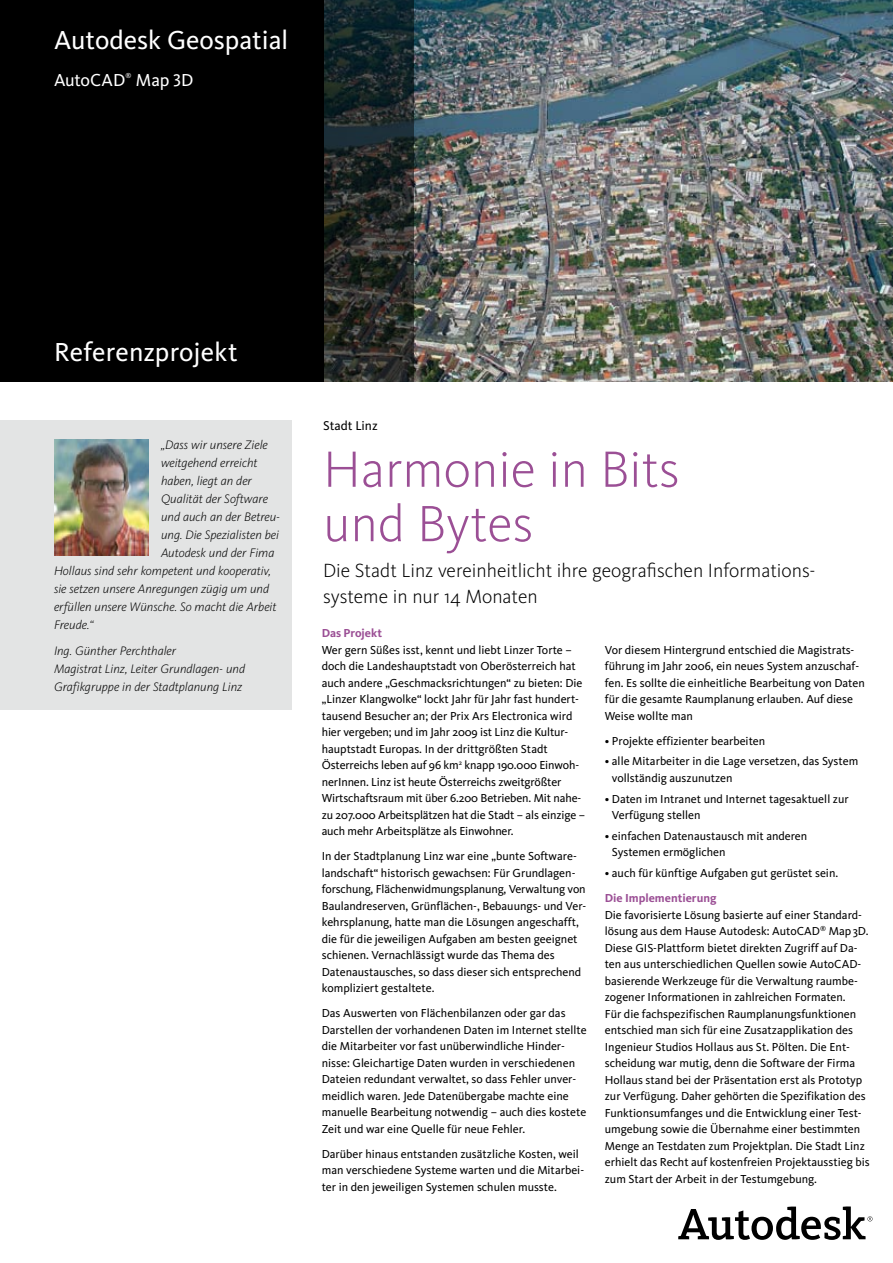
<style>
.page{position:relative;width:893px;height:1263px;background:#fff}
.page>*{position:absolute;margin:0;border:0;box-sizing:border-box;transform-origin:0 0}
.t1{font:300 52.8px/54.4px "Kievit";color:#9b4f95}
.t2{font:27px "Kievit Pro";color:#fff}
.t3{font:300 19.8px/26.4px "Kievit";color:#000}
.t4{font:18px "Kievit Pro";letter-spacing:-.005em;color:#fff}
.t5{font:13.2px "Kievit Pro";color:#000}
.t6{font:italic 300 12.75px/18px "Kievit";color:#000}
.t7{font:12px/16.5px "Kievit Pro";color:#000}
.t8{font:700 12px "Kievit Pro";color:#9b4f95}
.t9{font:7.05px "Kievit Pro";color:#fff}
</style>
<div class="page">
<img style="left:414px;top:0;width:479px;height:381px">
<div style="left:0;top:0;width:324px;height:381px;background:#000"></div>
<svg style="left:324px;top:0;width:90px;height:381px;background:#222a29"></svg>
<svg style="left:678px;top:1206px;width:194px;height:34px"></svg>
<div style="left:0;top:421px;width:292px;height:289px;background:#e3e4e4"></div>
<img style="left:54px;top:440px;width:94px;height:116px">
<h2 class="t2" style="left:54px;top:24px;width:236px">Autodesk Geospatial</h2>
<h3 class="t4" style="left:54px;top:69px;width:73px">AutoCAD</h3>
<p class="t9" style="left:126px;top:71px;width:8px">®</p>
<h3 class="t4" style="left:136px;top:69px;width:59px">Map 3D</h3>
<h2 class="t2" style="left:54px;top:336px;width:185px">Referenzprojekt</h2>
<p class="t6" style="left:161px;top:436px;width:108px">„Dass wir unsere Ziele</p>
<p class="t6" style="left:161px;top:454px;width:98px">weitgehend erreicht</p>
<p class="t6" style="left:161px;top:472px;width:92px">haben, liegt an der</p>
<p class="t6" style="left:161px;top:490px;width:108px">Qualität der Software</p>
<p class="t6" style="left:161px;top:508px;width:121px">und auch an der Betreu-</p>
<p class="t6" style="left:161px;top:526px;width:119px">ung. Die Spezialisten bei</p>
<p class="t6" style="left:161px;top:544px;width:115px">Autodesk und der Fima</p>
<p class="t6" style="left:54px;top:562px;width:219px">Hollaus sind sehr kompetent und kooperativ,</p>
<p class="t6" style="left:54px;top:580px;width:217px">sie setzen unsere Anregungen zügig um und</p>
<p class="t6" style="left:54px;top:598px;width:224px">erfüllen unsere Wünsche. So macht die Arbeit</p>
<p class="t6" style="left:54px;top:616px;width:41px">Freude.“</p>
<p class="t6" style="left:54px;top:642px;width:193px">Ing. Günther Perchthaler<br>Magistrat Linz, Leiter Grundlagen- und<br>Grafikgruppe in der Stadtplanung Linz</p>
<p class="t5" style="left:323px;top:417px;width:56px">Stadt Linz</p>
<h1 class="t1" style="left:323px;top:443px;width:358px">Harmonie in Bits und Bytes</h1>
<h3 class="t3" style="left:323px;top:557px;width:494px">Die Stadt Linz vereinheitlicht ihre geografischen Informations&shy;systeme in nur 14 Monaten</h3>
<p class="t8" style="left:322px;top:626px;width:62px">Das Projekt</p>
<p class="t7" style="left:322px;top:641px;width:265px">Wer gern Süßes isst, kennt und liebt Linzer Torte – doch die Landeshauptstadt von Oberösterreich hat auch andere „Geschmacksrichtungen“ zu bieten: Die „Linzer Klangwolke“ lockt Jahr für Jahr fast hundert&shy;tausend Besucher an; der Prix Ars Electronica wird hier vergeben; und im Jahr 2009 ist Linz die Kultur&shy;hauptstadt Europas. In der drittgrößten Stadt Österreichs leben auf 96 km<sup>2</sup> knapp 190.000 Einwoh&shy;nerInnen. Linz ist heute Österreichs zweitgrößter Wirtschaftsraum mit über 6.200 Betrieben. Mit nahe&shy;zu 207.000 Arbeitsplätzen hat die Stadt – als einzige – auch mehr Arbeitsplätze als Einwohner.</p>
<p class="t7" style="left:322px;top:848px;width:266px">In der Stadtplanung Linz war eine „bunte Software&shy;landschaft“ historisch gewachsen: Für Grundlagen&shy;forschung, Flächenwidmungsplanung, Verwaltung von Baulandreserven, Grünflächen-, Bebauungs- und Ver&shy;kehrsplanung, hatte man die Lösungen angeschafft, die für die jeweiligen Aufgaben am besten geeignet schienen. Vernachlässigt wurde das Thema des Datenaustausches, so dass dieser sich entsprechend kompliziert gestaltete.</p>
<p class="t7" style="left:322px;top:1005px;width:266px">Das Auswerten von Flächenbilanzen oder gar das Darstellen der vorhandenen Daten im Internet stellte die Mitarbeiter vor fast unüberwindliche Hinder&shy;nisse: Gleichartige Daten wurden in verschiedenen Dateien redundant verwaltet, so dass Fehler unver&shy;meidlich waren. Jede Datenübergabe machte eine manuelle Bearbeitung notwendig – auch dies kostete Zeit und war eine Quelle für neue Fehler.</p>
<p class="t7" style="left:322px;top:1145px;width:264px">Darüber hinaus entstanden zusätzliche Kosten, weil man verschiedene Systeme warten und die Mitarbei&shy;ter in den jeweiligen Systemen schulen musste.</p>
<p class="t7" style="left:605px;top:641px;width:262px">Vor diesem Hintergrund entschied die Magistrats&shy;führung im Jahr 2006, ein neues System anzuschaf&shy;fen. Es sollte die einheitliche Bearbeitung von Daten für die gesamte Raumplanung erlauben. Auf diese Weise wollte man</p>
<p class="t7" style="left:605px;top:732px;width:162px">• Projekte effizienter bearbeiten</p>
<p class="t7" style="left:612px;top:753px;width:248px;text-indent:-7px">• alle Mitarbeiter in die Lage versetzen, das System vollständig auszunutzen</p>
<p class="t7" style="left:612px;top:790px;width:238px;text-indent:-7px">• Daten im Intranet und Internet tagesaktuell zur<br>Verfügung stellen</p>
<p class="t7" style="left:612px;top:827px;width:197px;text-indent:-7px">• einfachen Datenaustausch mit anderen<br>Systemen ermöglichen</p>
<p class="t7" style="left:605px;top:865px;width:235px">• auch für künftige Aufgaben gut gerüstet sein.</p>
<p class="t8" style="left:605px;top:891px;width:113px">Die Implementierung</p>
<p class="t7" style="left:605px;top:906px;width:266px">Die favorisierte Lösung basierte auf einer Standard&shy;lösung aus dem Hause Autodesk: AutoCAD<sup>®</sup> Map3D.<br>Diese GIS-Plattform bietet direkten Zugriff auf Da&shy;ten aus unterschiedlichen Quellen sowie AutoCAD&shy;basierende Werkzeuge für die Verwaltung raumbe&shy;zogener Informationen in zahlreichen Formaten.<br>Für die fachspezifischen Raumplanungsfunktionen entschied man sich für eine Zusatzapplikation des Ingenieur Studios Hollaus aus St. Pölten. Die Ent&shy;scheidung war mutig, denn die Software der Firma Hollaus stand bei der Präsentation erst als Prototyp zur Verfügung. Daher gehörten die Spezifikation des Funktionsumfanges und die Entwicklung einer Test&shy;umgebung sowie die Übernahme einer bestimmten Menge an Testdaten zum Projektplan. Die Stadt Linz erhielt das Recht auf kostenfreien Projektausstieg bis zum Start der Arbeit in der Testumgebung.</p>
</div>
